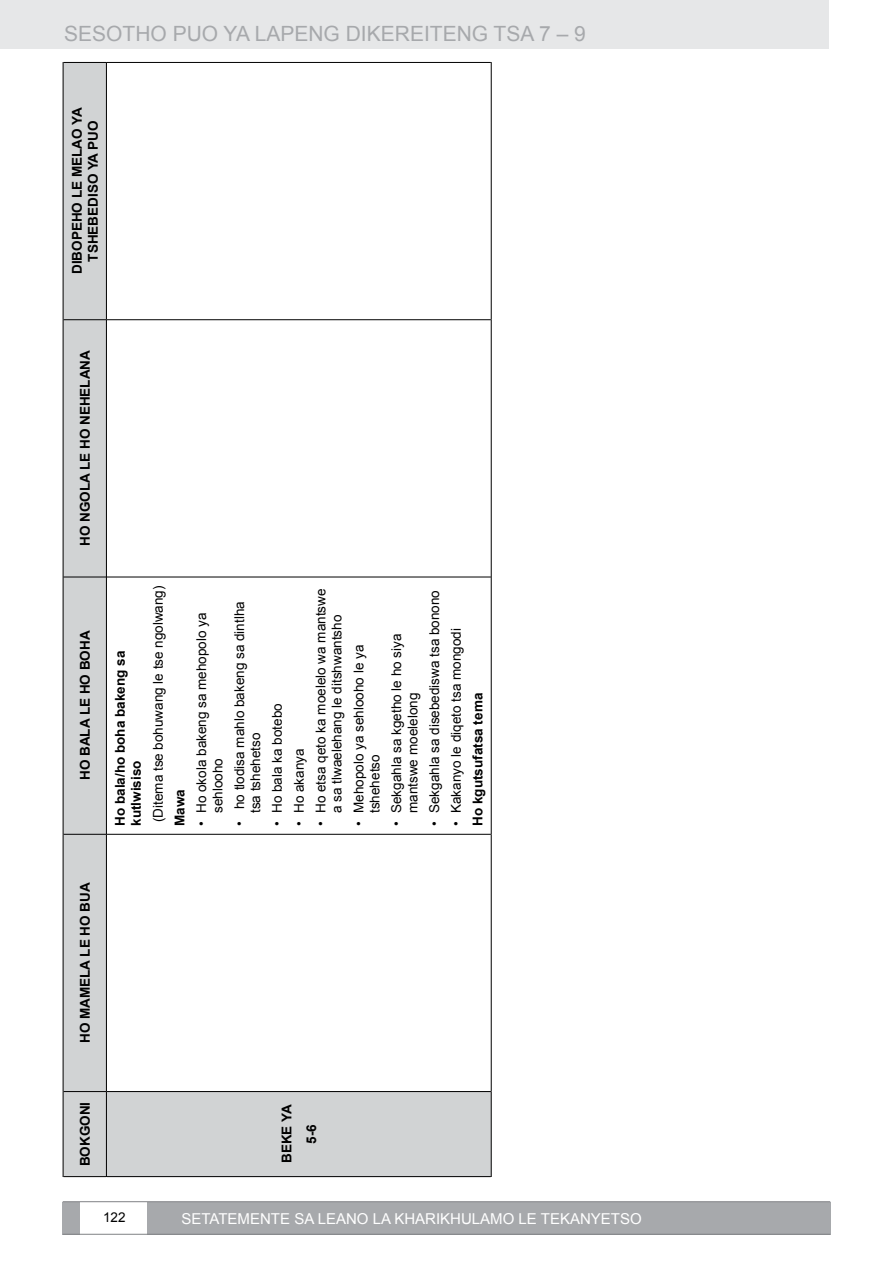
<style>
.page{position:relative;width:893px;height:1263px;background:#fff}
.page>*{position:absolute;margin:0;border:0;box-sizing:border-box;transform-origin:0 0}
.t1{font:21px "Arial";color:#a7a9ac}
.t2{font:15px "Arial";color:#fff}
.t3{font:13.5px/16.2px "Arial";color:#000}
.t4{font:700 13.5px/16.2px "Arial";color:#000;text-align:center}
</style>
<div class="page">
<div style="left:0;top:0;width:829px;height:49px;background:#e6e7e8"></div>
<div style="left:63px;top:1202px;width:17px;height:32px;background:#a7a9ac"></div>
<div style="left:147px;top:1202px;width:683px;height:32px;background:#a7a9ac"></div>
<hr style="left:63px;top:1234px;width:767px;height:1px;background:#808285">
<hr style="left:63px;top:1201px;width:767px;height:1px;background:#808285">
<div style="left:64px;top:63px;width:42px;height:1113px;background:#d1d3d4"></div>
<div style="left:106px;top:1091px;width:385px;height:85px;background:#d1d3d4"></div>
<hr style="left:63px;top:1176px;width:43px;height:1px;background:#000">
<hr style="left:63px;top:1091px;width:43px;height:1px;background:#000">
<hr style="left:63px;top:834px;width:43px;height:1px;background:#000">
<hr style="left:63px;top:577px;width:43px;height:1px;background:#000">
<hr style="left:63px;top:319px;width:43px;height:1px;background:#000">
<hr style="left:63px;top:62px;width:43px;height:1px;background:#000">
<hr style="left:63px;top:1091px;width:1px;height:86px;background:#000">
<hr style="left:63px;top:834px;width:1px;height:257px;background:#000">
<hr style="left:63px;top:577px;width:1px;height:257px;background:#000">
<hr style="left:63px;top:320px;width:1px;height:257px;background:#000">
<hr style="left:63px;top:62px;width:1px;height:258px;background:#000">
<hr style="left:106px;top:1091px;width:1px;height:86px;background:#000">
<hr style="left:106px;top:834px;width:1px;height:257px;background:#000">
<hr style="left:106px;top:577px;width:1px;height:257px;background:#000">
<hr style="left:106px;top:320px;width:1px;height:257px;background:#000">
<hr style="left:106px;top:62px;width:1px;height:258px;background:#000">
<hr style="left:107px;top:1176px;width:384px;height:1px;background:#000">
<hr style="left:107px;top:1091px;width:384px;height:1px;background:#000">
<hr style="left:107px;top:834px;width:384px;height:1px;background:#000">
<hr style="left:107px;top:577px;width:384px;height:1px;background:#000">
<hr style="left:107px;top:319px;width:384px;height:1px;background:#000">
<hr style="left:107px;top:62px;width:384px;height:1px;background:#000">
<hr style="left:491px;top:1091px;width:1px;height:86px;background:#000">
<hr style="left:491px;top:834px;width:1px;height:257px;background:#000">
<hr style="left:491px;top:577px;width:1px;height:257px;background:#000">
<hr style="left:491px;top:320px;width:1px;height:257px;background:#000">
<hr style="left:491px;top:62px;width:1px;height:258px;background:#000">
<h1 class="t1" style="left:64px;top:20px;width:523px">SESOTHO PUO YA LAPENG DIKEREITENG TSA 7 – 9</h1>
<p class="t4" style="left:69px;top:274px;width:168px;rotate:-90deg">DIBOPEHO LE MELAO YA<br>TSHEBEDISO YA PUO</p>
<p class="t4" style="left:77px;top:546px;width:198px;rotate:-90deg">HO NGOLA LE HO NEHELANA</p>
<p class="t4" style="left:77px;top:780px;width:151px;rotate:-90deg">HO BALA LE HO BOHA</p>
<p class="t4" style="left:77px;top:1043px;width:162px;rotate:-90deg">HO MAMELA LE HO BUA</p>
<p class="t4" style="left:112px;top:826px;width:176px;text-align:left;rotate:-90deg">Ho bala/ho boha bakeng sa kutlwisiso</p>
<p class="t3" style="left:150px;top:822px;width:238px;rotate:-90deg">(Ditema tse bohuwang le tse ngolwang)</p>
<p class="t4" style="left:172px;top:826px;width:38px;rotate:-90deg">Mawa</p>
<p class="t3" style="left:193px;top:813px;width:202px;text-indent:-13px;rotate:-90deg">• Ho okola bakeng sa mehopolo ya sehlooho</p>
<p class="t3" style="left:231px;top:813px;width:213px;text-indent:-13px;rotate:-90deg">• ho tlodisa mahlo bakeng sa dintlha tsa tshehetso</p>
<p class="t3" style="left:269px;top:826px;width:124px;rotate:-90deg">• Ho bala ka botebo</p>
<p class="t3" style="left:291px;top:826px;width:79px;rotate:-90deg">• Ho akanya</p>
<p class="t3" style="left:313px;top:813px;width:226px;text-indent:-13px;rotate:-90deg">• Ho etsa qeto ka moelelo wa mantswe a sa tlwaelehang le ditshwantsho</p>
<p class="t3" style="left:351px;top:813px;width:170px;text-indent:-13px;rotate:-90deg">• Mehopolo ya sehlooho le ya tshehetso</p>
<p class="t3" style="left:389px;top:813px;width:181px;text-indent:-13px;rotate:-90deg">• Sekgahla sa kgetho le ho siya mantswe moelelong</p>
<p class="t3" style="left:426px;top:826px;width:237px;rotate:-90deg">• Sekgahla sa disebediswa tsa bonono</p>
<p class="t3" style="left:448px;top:826px;width:199px;rotate:-90deg">• Kakanyo le diqeto tsa mongodi</p>
<p class="t4" style="left:470px;top:826px;width:134px;rotate:-90deg">Ho kgutsufatsa tema</p>
<p class="t4" style="left:77px;top:1166px;width:64px;rotate:-90deg">bokgoni</p>
<p class="t4" style="left:275px;top:1163px;width:60px;line-height:24.8px;rotate:-90deg">BEKE YA<br>5-6</p>
<p class="t3" style="left:103px;top:1209px;width:24px">122</p>
<p class="t2" style="left:182px;top:1209px;width:462px">SETATEMENTE SA LEANO LA KHARIKHULAMO LE TEKANYETSO</p>
</div>
